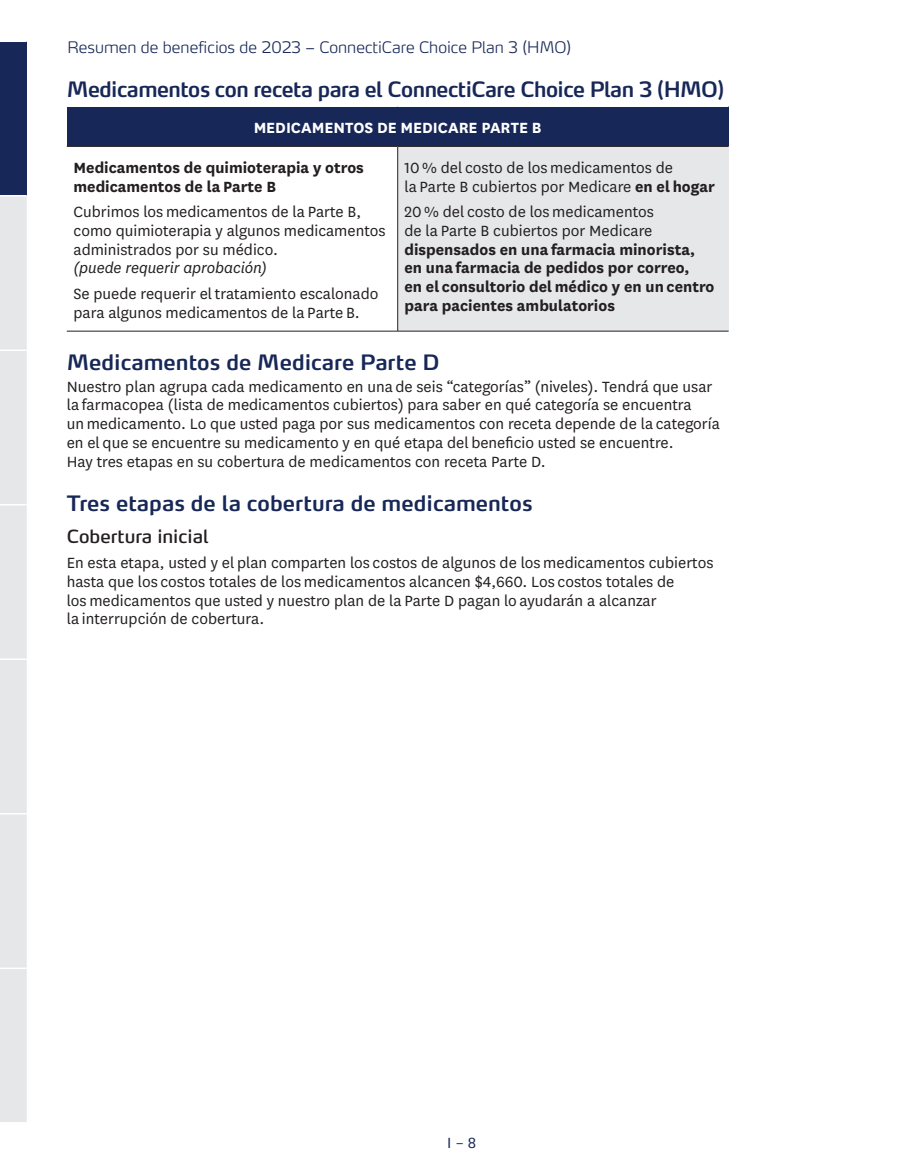
<style>
.page{position:relative;width:905px;height:1175px;background:#fff}
.page>*{position:absolute;margin:0;border:0;box-sizing:border-box;transform-origin:0 0}
.t1{font:600 21px "Max Pro";letter-spacing:-.005em;color:#172757}
.t2{font:600 21px "Max Pro";letter-spacing:-.025em;color:#172757}
.t3{font:18px "Max Pro";color:#231f20}
.t4{font:17.25px/18.8px "National";color:#231f20}
.t5{font:700 17.25px/18.8px "National";color:#231f20}
.t6{font:700 17.25px "National";color:#fff}
.t7{font:italic 17.25px "National";letter-spacing:-.005em;color:#231f20}
.t8{font:17.25px "National";color:#172757}
.t9{font:300 expanded 15.75px "Max Pro";color:#172757}
.s1{font-weight:700}
.s2{font-weight:400}
</style>
<div class="page">
<div style="left:0;top:41px;width:27px;height:155px;background:#172757"></div>
<hr style="left:0;top:40px;width:27px;height:2px;background:#fff">
<div style="left:0;top:195px;width:27px;height:927px;background:#e6e7e9"></div>
<div style="left:67px;top:106px;width:661px;height:40px;background:#172757"></div>
<div style="left:398px;top:146px;width:330px;height:185px;background:#e6e7e9"></div>
<hr style="left:397px;top:147px;width:1px;height:184px;background:#231f20">
<hr style="left:67px;top:331px;width:331px;height:1px;background:#231f20">
<hr style="left:398px;top:331px;width:330px;height:1px;background:#231f20">
<hr style="left:67px;top:106px;width:331px;height:1px;background:#fff">
<hr style="left:398px;top:106px;width:330px;height:1px;background:#fff">
<hr style="left:67px;top:146px;width:331px;height:1px;background:#231f20">
<hr style="left:398px;top:146px;width:330px;height:1px;background:#231f20">
<p class="t9" style="left:68px;top:34px;width:505px">Resumen de beneficios de 2023 – ConnectiCare Choice Plan 3 (HMO)</p>
<h3 class="t2" style="left:67px;top:71px;width:659px">Medicamentos con receta para el ConnectiCare Choice Plan 3 (HMO)</h3>
<p class="t6" style="left:254px;top:115px;width:289px">MEDICAMENTOS DE MEDICARE PARTE B</p>
<p class="t5" style="left:73px;top:157px;width:292px">Medicamentos de quimioterapia y otros medicamentos de la Parte B</p>
<p class="t4" style="left:73px;top:202px;width:313px">Cubrimos los medicamentos de la Parte B, como quimioterapia y algunos medicamentos administrados por su médico.</p>
<p class="t7" style="left:73px;top:257px;width:195px">(puede requerir aprobación)</p>
<p class="t4" style="left:73px;top:283px;width:306px">Se puede requerir el tratamiento escalonado para algunos medicamentos de la Parte B.</p>
<p class="t4" style="left:404px;top:157px;width:312px">10 % del costo de los medicamentos de<br>la Parte B cubiertos por Medicare <span class="s1">en el hogar</span></p>
<p class="t5" style="left:404px;top:201px;width:311px"><span class="s2">20 % del costo de los medicamentos<br>de la Parte B cubiertos por Medicare </span>dispensados en una farmacia minorista, en una farmacia de pedidos por correo,<br>en el consultorio del médico y en un centro para pacientes ambulatorios</p>
<h3 class="t1" style="left:67px;top:344px;width:374px">Medicamentos de Medicare Parte D</h3>
<p class="t4" style="left:67px;top:376px;width:654px">Nuestro plan agrupa cada medicamento en una de seis “categorías” (niveles). Tendrá que usar la farmacopea (lista de medicamentos cubiertos) para saber en qué categoría se encuentra<br>un medicamento. Lo que usted paga por sus medicamentos con receta depende de la categoría en el que se encuentre su medicamento y en qué etapa del beneficio usted se encuentre.<br>Hay tres etapas en su cobertura de medicamentos con receta Parte D.</p>
<h3 class="t1" style="left:67px;top:485px;width:467px">Tres etapas de la cobertura de medicamentos</h3>
<h4 class="t3" style="left:67px;top:520px;width:143px">Cobertura inicial</h4>
<p class="t4" style="left:67px;top:552px;width:648px">En esta etapa, usted y el plan comparten los costos de algunos de los medicamentos cubiertos hasta que los costos totales de los medicamentos alcancen $4,660. Los costos totales de<br>los medicamentos que usted y nuestro plan de la Parte D pagan lo ayudarán a alcanzar<br>la interrupción de cobertura.</p>
<p class="t8" style="left:447px;top:1131px;width:30px">I – 8</p>
</div>
